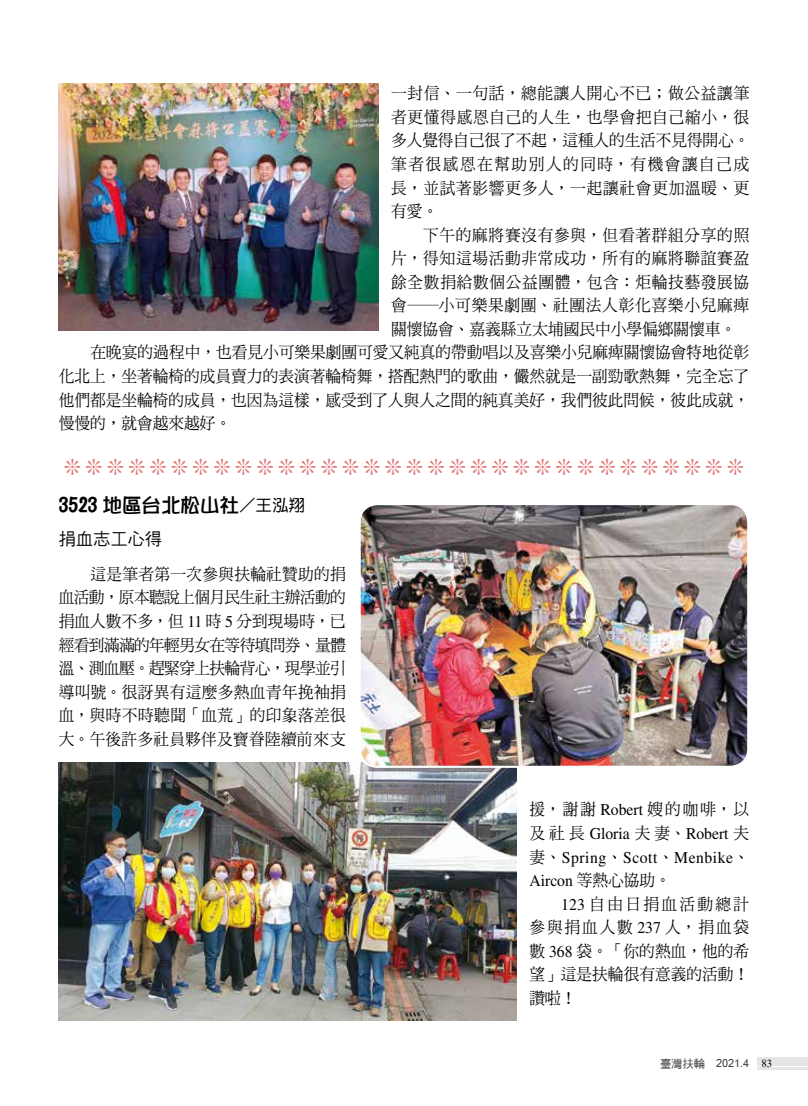
<style>
.page{position:relative;width:808px;height:1106px;background:#fff}
.page>*{position:absolute;margin:0;border:0;box-sizing:border-box;transform-origin:0 0}
.t1{font:22.5px "MS Mincho";color:#e27675;scale:.95 1}
.t2{font:19.5px "DFPOP1 Bd HK BF";color:#000}
.t3{font:17.25px "DF Hei Md HK BF";color:#000}
.t4{font:16.5px/23.5px "DF Ming Std W5";letter-spacing:.015em;color:#000;text-align:justify;scale:.95 1}
.t5{font:16.5px "DF Ming Std W5";letter-spacing:.045em;color:#000;scale:.95 1}
.t6{font:16.5px/23.5px "Times LT Std";letter-spacing:.01em;color:#000;text-align:justify;scale:.95 1}
.t7{font:12px "Latha";color:#3f3b3a}
.s1{font-family:"DF Ming Md HK BF"}
.s2{font-family:"DF Hei Std W5";font-size:16.5px}
.s3{font-family:"DF Yuan Std W5";font-size:16.5px}
.s4{font-family:"Times LT Std"}
.s5{font-family:"DF Ming Std W5"}
.s6{font-family:"DF Hei Md HK BF";font-size:11.25px}
.s7{font-family:"Aparajita";font-size:13.5px;color:#000}
</style>
<div class="page">
<div style="left:757px;top:1057px;width:51px;height:9px;background:#e6e6e7"></div>
<hr style="left:757px;top:1067px;width:51px;height:2px;background:#e6e6e7">
<img style="left:59px;top:84px;width:319px;height:247px">
<img style="left:59px;top:762px;width:458px;height:258px">
<img style="left:360px;top:506px;width:386px;height:260px">
<div style="left:359px;top:503px;width:390px;height:265px;border:2px solid #fff;border-radius:18px"></div>
<p class="t4" style="left:391px;top:81px;width:378px">一封信、一句話，總能讓人開心不已；做公益讓筆者更懂得感恩自己的人生，也學會把自己縮小，很多人覺得自己很了不起，這種人的生活不見得開心。筆者很感恩在幫助別人的同時，有機會讓自己成長，並試著影響更多人，一起讓社會更加溫暖、更有愛。</p>
<p class="t5" style="left:423px;top:226px;width:345px">下午的麻將賽沒有參與，但看著群組分享的照</p>
<p class="t5" style="left:391px;top:249px;width:378px">片，得知這場活動非常成功，所有的麻將聯誼賽盈</p>
<p class="t5" style="left:391px;top:273px;width:378px">餘全數捐給數個公益團體，包含：炬輪技藝發展協</p>
<p class="t5" style="left:391px;top:296px;width:378px">會<span class="s1">──</span>小可樂果劇團、社團法人彰化喜樂小兒麻痺</p>
<p class="t4" style="left:391px;top:317px;width:364px">關懷協會、嘉義縣立太埔國民中小學偏鄉關懷車。</p>
<p class="t4" style="left:91px;top:340px;width:695px">在晚宴的過程中，也看見小可樂果劇團可愛又純真的帶動唱以及喜樂小兒麻痺關懷協會特地從彰</p>
<p class="t4" style="left:59px;top:364px;width:728px">化北上，坐著輪椅的成員賣力的表演著輪椅舞，搭配熱門的歌曲，儼然就是一副勁歌熱舞，完全忘了</p>
<p class="t4" style="left:59px;top:387px;width:728px">他們都是坐輪椅的成員，也因為這樣，感受到了人與人之間的純真美好，我們彼此問候，彼此成就，</p>
<p class="t4" style="left:59px;top:411px;width:183px">慢慢的，就會越來越好。</p>
<h1 class="t1" style="left:62px;top:455px;width:721px">❊❊❊❊❊❊❊❊❊❊❊❊❊❊❊❊❊❊❊❊❊❊❊❊❊❊❊❊❊❊❊❊</h1>
<p class="t2" style="left:59px;top:495px;width:248px">3523 地區台北松山社<span class="s2">／</span><span class="s3">王泓翔</span></p>
<p class="t3" style="left:59px;top:530px;width:105px">捐血志工心得</p>
<p class="t4" style="left:59px;top:562px;width:304px;text-indent:32px">這是筆者第一次參與扶輪社贊助的捐血活動，原本聽說上個月民生社主辦活動的捐血人數不多，但 <span class="s4">11</span> 時 <span class="s4">5</span> 分到現場時，已經看到滿滿的年輕男女在等待填問券、量體溫、測血壓。趕緊穿上扶輪背心，現學並引導叫號。很訝異有這麼多熱血青年挽袖捐血，與時不時聽聞「血荒」的印象落差很大。午後許多社員夥伴及寶眷陸續前來支</p>
<p class="t4" style="left:529px;top:797px;width:233px">援，謝謝 <span class="s4">Robert</span> 嫂的咖啡，以</p>
<p class="t6" style="left:529px;top:821px;width:233px"><span class="s5">及社長</span> Gloria <span class="s5">夫妻、</span>Robert <span class="s5">夫妻、</span>Spring<span class="s5">、</span>Scott<span class="s5">、</span>Menbike<span class="s5">、</span>Aircon <span class="s5">等熱心協助。</span></p>
<p class="t4" style="left:529px;top:891px;width:233px;text-indent:32px"><span class="s4">123</span> 自由日捐血活動總計參與捐血人數 <span class="s4">237</span> 人，捐血袋數 <span class="s4">368</span> 袋。「你的熱血，他的希望」這是扶輪很有意義的活動！讚啦！</p>
<p class="t7" style="left:660px;top:1054px;width:114px"><span class="s6">臺灣扶輪　</span>2021.4 <span class="s7">83</span></p>
</div>
